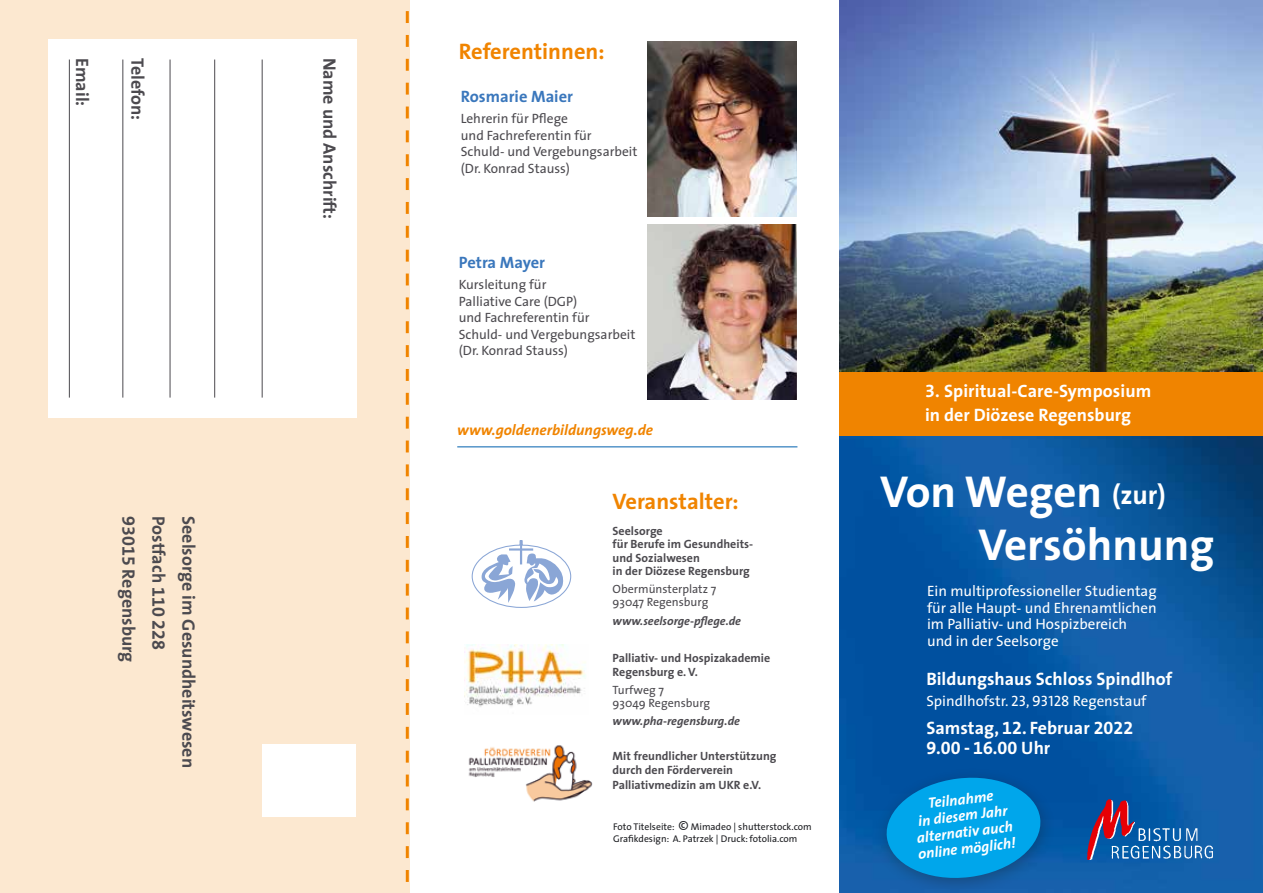
<style>
.page{position:relative;width:1263px;height:893px;background:#fff}
.page>*{position:absolute;margin:0;border:0;box-sizing:border-box;transform-origin:0 0}
.t1{font:700 45px/53.8px "The Sans";color:#fff}
.t2{font:700 22.5px "The Sans";color:#f08400}
.t3{font:700 18px/24px "The Sans";color:#fff}
.t4{font:700 18px "The Sans";color:#4c4a4f}
.t5{font:18px "The Sans Bold Expert";color:#fff}
.t6{font:700 16.5px "The Sans";color:#3a77bc}
.t7{font:15px/16.5px "The Sans";color:#fff}
.t8{font:italic 700 15px "The Sans";color:#f08400}
.t9{font:italic 700 14.85px/16.5px "The Sans";color:#fff;text-align:center}
.t10{font:13.5px/16.5px "The Sans";color:#4c4a4f}
.t11{font:700 12px/13.5px "The Sans";color:#4c4a4f}
.t12{font:12px/13.5px "The Sans";color:#4c4a4f}
.t13{font:italic 700 12px "The Sans";color:#4c4a4f}
.t14{font:9.75px/12px "The Sans";color:#1b1c20}
.s1{font-family:"The Sans Bold Expert";font-weight:400}
.s2{font-size:13.5px}
.s3{font-size:27px}
.s4{font-family:"The Sans Caps"}
.s5{font-family:"The Sans";font-weight:700}
</style>
<div class="page">
<svg style="left:471px;top:540px;width:101px;height:68px"></svg>
<div style="left:0;top:0;width:410px;height:893px;background:#fce8d0"></div>
<svg style="left:406px;top:11px;width:3px;height:871px"></svg>
<div style="left:262px;top:745px;width:94px;height:72px;background:#fff"></div>
<div style="left:48px;top:39px;width:308px;height:379px;background:#fff"></div>
<hr style="left:262px;top:60px;width:1px;height:338px;background:#4c4a4f">
<hr style="left:214px;top:60px;width:1px;height:338px;background:#4c4a4f">
<hr style="left:170px;top:60px;width:1px;height:338px;background:#4c4a4f">
<hr style="left:122px;top:60px;width:1px;height:338px;background:#4c4a4f">
<hr style="left:69px;top:60px;width:1px;height:338px;background:#4c4a4f">
<img style="left:464px;top:645px;width:122px;height:62px">
<img style="left:840px;top:436px;width:423px;height:457px">
<img style="left:840px;top:0;width:423px;height:372px">
<div style="left:840px;top:372px;width:423px;height:64px;background:#f08400"></div>
<img style="left:1100px;top:812px;width:118px;height:52px">
<img style="left:1133px;top:800px;width:1px;height:59px">
<img style="left:1088px;top:800px;width:45px;height:59px">
<div style="left:874px;top:767px;width:182px;height:126px;background:#1b1c20;opacity:.32"></div>
<svg style="left:883px;top:773px;width:160px;height:109px;background:#028cd2"></svg>
<img style="left:468px;top:745px;width:125px;height:57px">
<img style="left:648px;top:42px;width:149px;height:174px">
<img style="left:648px;top:225px;width:149px;height:174px">
<hr style="left:457px;top:446px;width:340px;height:1px;background:#0061af">
<h3 class="t4" style="left:97px;top:58px;width:50px;rotate:90deg">Email:</h3>
<h3 class="t4" style="left:153px;top:58px;width:64px;rotate:90deg">Telefon:</h3>
<h3 class="t4" style="left:344px;top:58px;width:163px;rotate:90deg">Name und Anschrift:</h3>
<h3 class="t4" style="left:144px;top:516px;width:148px;rotate:90deg"><span class="s1">93015</span> Regensburg</h3>
<h3 class="t4" style="left:174px;top:516px;width:136px;rotate:90deg">Postfach <span class="s1">110 228</span></h3>
<h3 class="t4" style="left:204px;top:516px;width:253px;rotate:90deg">Seelsorge im Gesundheitswesen</h3>
<h2 class="t2" style="left:459px;top:32px;width:147px">Referentinnen:</h2>
<h3 class="t6" style="left:461px;top:83px;width:114px">Rosmarie Maier</h3>
<p class="t10" style="left:461px;top:110px;width:178px">Lehrerin für Pflege<br>und Fachreferentin für<br>Schuld- und Vergebungsarbeit (Dr. Konrad Stauss)</p>
<h3 class="t6" style="left:459px;top:249px;width:88px">Petra Mayer</h3>
<p class="t10" style="left:459px;top:276px;width:178px">Kursleitung für<br>Palliative Care (DGP)<br>und Fachreferentin für<br>Schuld- und Vergebungsarbeit (Dr. Konrad Stauss)</p>
<p class="t8" style="left:457px;top:417px;width:197px">www.goldenerbildungsweg.de</p>
<h2 class="t2" style="left:613px;top:482px;width:128px">Veranstalter:</h2>
<p class="t11" style="left:613px;top:524px;width:142px">Seelsorge<br>für Berufe im Gesundheits&shy;und Sozialwesen<br>in der Diözese Regensburg</p>
<p class="t12" style="left:613px;top:582px;width:105px">Obermünsterplatz 7<br>93047 Regensburg</p>
<p class="t13" style="left:613px;top:611px;width:130px">www.seelsorge-pflege.de</p>
<p class="t11" style="left:613px;top:651px;width:159px">Palliativ- und Hospizakademie<br>Regensburg e. V.</p>
<p class="t12" style="left:613px;top:682px;width:99px">Turfweg 7<br>93049 Regensburg</p>
<p class="t13" style="left:613px;top:711px;width:129px">www.pha-regensburg.de</p>
<p class="t11" style="left:613px;top:748px;width:165px;line-height:14.4px">Mit freundlicher Unterstützung durch den Förderverein<br>Palliativmedizin am UKR e.V.</p>
<p class="t14" style="left:613px;top:820px;width:200px">Foto Titelseite: <span class="s2">©</span> Mimadeo | shutterstock.com<br>Grafikdesign: A. Patrzek | Druck: fotolia.com</p>
<h3 class="t3" style="left:925px;top:378px;width:228px"><span class="s1">3.</span> Spiritual-Care-Symposium in der Diözese Regensburg</h3>
<h1 class="t1" style="left:978px;top:463px;width:238px;text-indent:-98px">Von Wegen <span class="s3">(zur)<br></span>Versöhnung</h1>
<p class="t7" style="left:927px;top:583px;width:231px">Ein multiprofessioneller Studientag für alle Haupt- und Ehrenamtlichen im Palliativ- und Hospizbereich<br>und in der Seelsorge</p>
<h3 class="t3" style="left:926px;top:667px;width:247px">Bildungshaus Schloss Spindlhof</h3>
<p class="t7" style="left:926px;top:693px;width:222px">Spindlhofstr. <span class="s4">23</span>, <span class="s4">93128</span> Regenstauf</p>
<h3 class="t3" style="left:926px;top:716px;width:208px">Samstag, <span class="s1">12</span>. Februar <span class="s1">2022</span></h3>
<h3 class="t5" style="left:926px;top:733px;width:125px">9.00 – 16.00 <span class="s5">Uhr</span></h3>
<p class="t9" style="left:911px;top:797px;width:100px;rotate:-7deg">Teilnahme<br>in diesem Jahr alternativ auch online möglich!</p>
</div>
